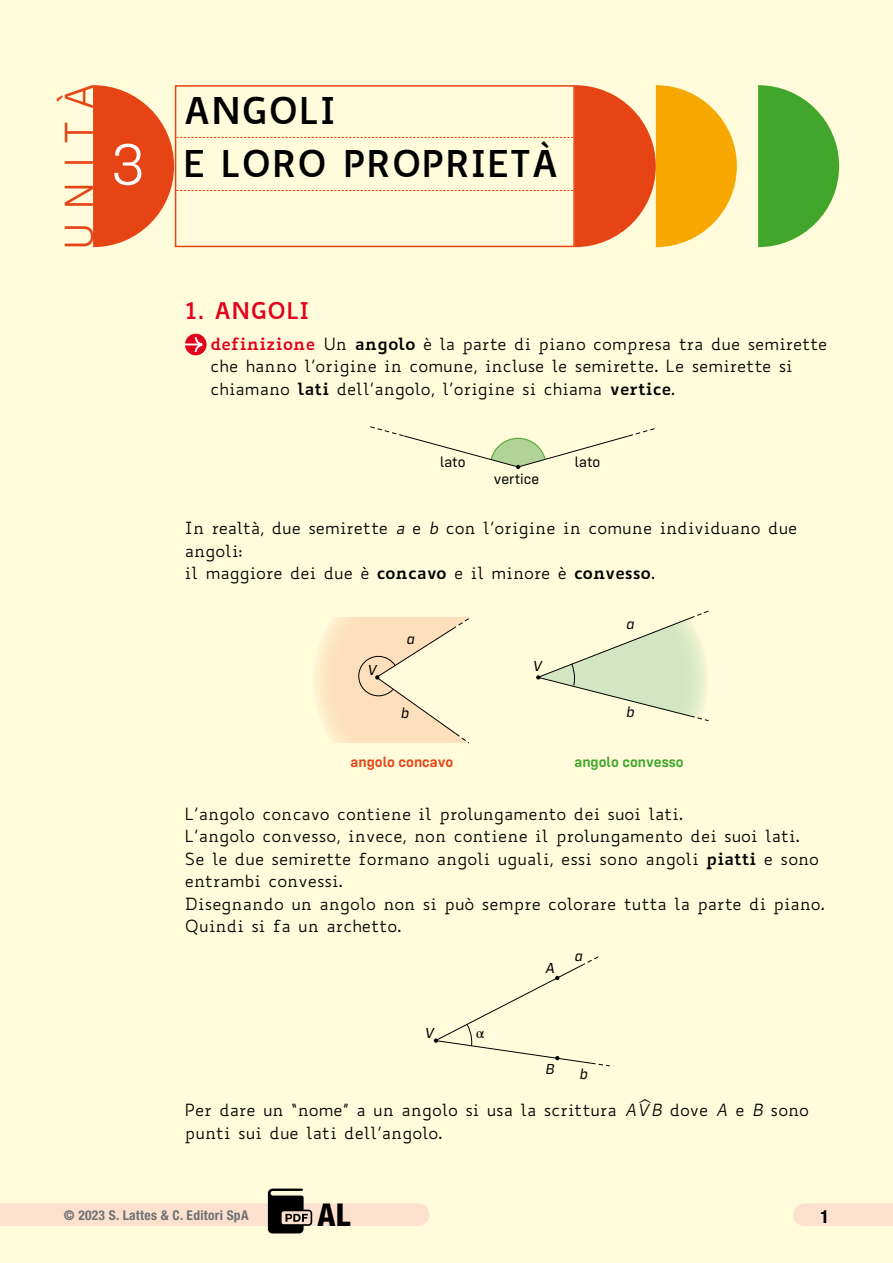
<style>
.page{position:relative;width:893px;height:1263px;background:#fffbdb}
.page>*{position:absolute;margin:0;border:0;box-sizing:border-box;transform-origin:0 0}
.t1{font:300 60px "Config";color:#fff}
.t2{font:300 42px "Config";letter-spacing:.31em;color:#e64415}
.t3{font:700 36px/53.1px "Biancoenero";color:#000}
.t4{font:800 condensed 31.5px "Helvetica Neue LT Std";color:#000}
.t5{font:700 22.5px "Biancoenero";color:#e2001a}
.t6{font:700 condensed 18px "Helvetica Neue LT Std";color:#000}
.t7{font:16.5px/22.5px "Biancoenero";color:#000}
.t8{font:15px "Config";color:#000}
.t9{font:600 15px "Config";color:#41a62b}
.t10{font:600 15px "Config";color:#e64415}
.t11{font:italic 15px "Config";color:#000}
.t12{font:15px "STIX General";color:#000}
.t13{font:700 condensed 13.5px "Helvetica Neue LT Std";letter-spacing:.02em;color:#707172}
.s1{font-weight:700;color:#e2001a}
.s2{font-weight:700}
.s3{font-style:italic}
</style>
<div class="page">
<div style="left:804px;top:1203px;width:89px;height:23px;background:#fce2ce"></div>
<div style="left:0;top:1203px;width:418px;height:23px;background:#fce2ce"></div>
<svg style="left:268px;top:1188px;width:44px;height:45px"></svg>
<svg style="left:758px;top:85px;width:81px;height:162px"></svg>
<svg style="left:93px;top:85px;width:644px;height:162px"></svg>
<div style="left:175px;top:85px;width:400px;height:162px;border:2px solid #e64415"></div>
<svg style="left:370px;top:426px;width:285px;height:43px"></svg>
<svg style="left:536px;top:610px;width:173px;height:111px"></svg>
<svg style="left:316px;top:617px;width:154px;height:127px"></svg>
<svg style="left:433px;top:956px;width:177px;height:111px"></svg>
<svg style="left:185px;top:334px;width:22px;height:21px"></svg>
<svg style="left:185px;top:335px;width:19px;height:19px"></svg>
<h2 class="t2" style="left:55px;top:250px;width:168px;rotate:-90deg">UNITÀ</h2>
<h1 class="t1" style="left:109px;top:130px;width:39px">3</h1>
<h3 class="t3" style="left:183px;top:80px;width:377px">ANGOLI<br>E LORO PROPRIETÀ</h3>
<h3 class="t5" style="left:185px;top:291px;width:126px">1. ANGOLI</h3>
<p class="t7" style="left:210px;top:332px;width:618px"><span class="s1">definizione</span> Un <span class="s2">angolo</span> è la parte di piano compresa tra due semirette che hanno l’origine in comune, incluse le semirette. Le semirette si chiamano <span class="s2">lati</span> dell’angolo, l’origine si chiama <span class="s2">vertice</span>.</p>
<p class="t8" style="left:440px;top:453px;width:27px">lato</p>
<p class="t8" style="left:575px;top:453px;width:27px">lato</p>
<p class="t8" style="left:494px;top:471px;width:47px">vertice</p>
<p class="t7" style="left:185px;top:516px;width:614px">In realtà, due semirette <span class="s3">a</span> e <span class="s3">b</span> con l’origine in comune individuano due angoli:<br>il maggiore dei due è <span class="s2">concavo</span> e il minore è <span class="s2">convesso</span>.</p>
<p class="t11" style="left:626px;top:615px;width:10px">a</p>
<p class="t11" style="left:407px;top:630px;width:10px">a</p>
<p class="t11" style="left:367px;top:661px;width:11px">V</p>
<p class="t11" style="left:533px;top:657px;width:11px">V</p>
<p class="t11" style="left:401px;top:705px;width:10px">b</p>
<p class="t11" style="left:626px;top:703px;width:10px">b</p>
<p class="t10" style="left:351px;top:753px;width:104px">angolo concavo</p>
<p class="t9" style="left:574px;top:753px;width:111px">angolo convesso</p>
<p class="t7" style="left:185px;top:802px;width:641px">L’angolo concavo contiene il prolungamento dei suoi lati.<br>L’angolo convesso, invece, non contiene il prolungamento dei suoi lati.<br>Se le due semirette formano angoli uguali, essi sono angoli <span class="s2">piatti</span> e sono entrambi convessi.<br>Disegnando un angolo non si può sempre colorare tutta la parte di piano.<br>Quindi si fa un archetto.</p>
<p class="t11" style="left:425px;top:1024px;width:11px">V</p>
<p class="t12" style="left:476px;top:1022px;width:10px">α</p>
<p class="t11" style="left:546px;top:959px;width:11px">A</p>
<p class="t11" style="left:575px;top:947px;width:10px">a</p>
<p class="t11" style="left:546px;top:1060px;width:11px">B</p>
<p class="t11" style="left:580px;top:1065px;width:10px">b</p>
<p class="t7" style="left:185px;top:1099px;width:626px">Per dare un “nome” a un angolo si usa la scrittura <span class="s3">AV</span><sup>ˆ</sup> <span class="s3">B</span> dove <span class="s3">A</span> e <span class="s3">B</span> sono punti sui due lati dell’angolo.</p>
<p class="t13" style="left:64px;top:1206px;width:186px">© 2023 S. Lattes &amp; C. Editori SpA</p>
<h3 class="t4" style="left:318px;top:1195px;width:34px">AL</h3>
<p class="t6" style="left:820px;top:1206px;width:10px">1</p>
</div>
